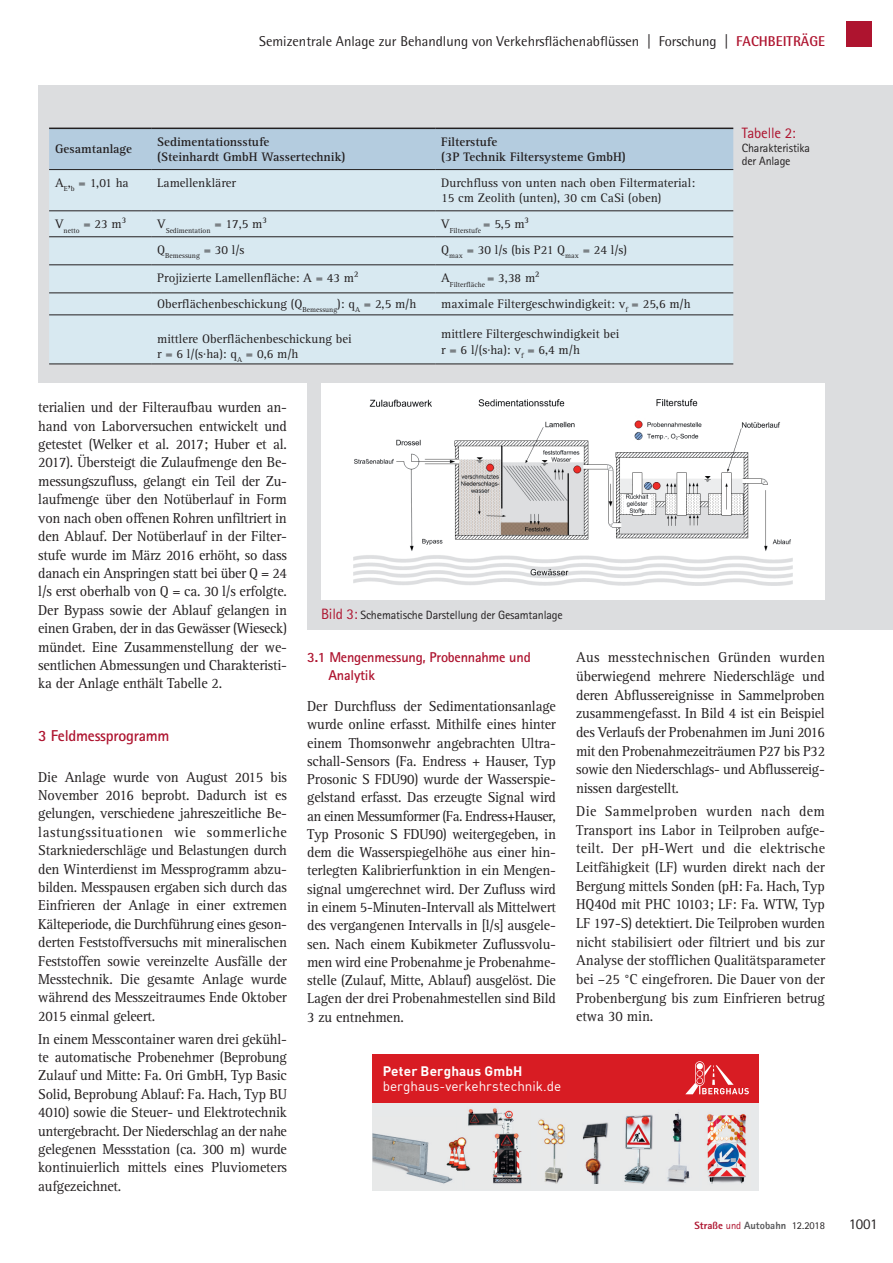
<style>
.page{position:relative;width:893px;height:1263px;background:#fff}
.page>*{position:absolute;margin:0;border:0;box-sizing:border-box;transform-origin:0 0}
.t1{font:700 15.75px "Rotis Sans Serif W1 G";letter-spacing:-.015em;color:#ae142f}
.t2{font:15px "Rotis Sans Serif W1 G";letter-spacing:-.015em;color:#ae142f}
.t3{font:15px "Rotis Sans Serif W1 G";color:#231f20}
.t4{font:14.85px/18.5px "Rotis Serif W1 G";letter-spacing:-.015em;color:#231f20;text-align:justify;scale:.96 1}
.t5{font:14.25px "Rotis Semi Sans W1 G";color:#231f20}
.t6{font:700 14.25px/17.9px "Rotis Sans Serif W1 G";letter-spacing:-.015em;color:#ae142f}
.t7{font:13.5px "DIN Pro";color:#fff}
.t8{font:700 13.5px "DIN Pro";letter-spacing:.015em;color:#fff}
.t9{font:12.75px/15.3px "Rotis Serif W1 G";color:#231f20}
.t10{font:700 12.75px/15.3px "Rotis Serif W1 G";color:#231f20}
.t11{font:12px/13.5px "Rotis Sans Serif W1 G";letter-spacing:-.015em;color:#231f20}
.t12{font:800 10.5px "Rotis Sans Serif W1 G";color:#57585a}
.t13{font:9px "Helvetica";color:#000}
.t14{font:7.5px "Rotis Serif W1 G";color:#231f20}
.s1{font-weight:700;color:#ae142f}
.s2{font-size:15px;color:#ae142f}
.s3{color:#ae142f}
.s4{font-weight:400;color:#ae142f}
.s5{font-weight:400;color:#231f20}
</style>
<div class="page">
<div style="left:846px;top:21px;width:26px;height:26px;background:#ae142f"></div>
<div style="left:307px;top:383px;width:586px;height:247px;background:#dcdddf"></div>
<div style="left:38px;top:85px;width:855px;height:298px;background:#dcdddf"></div>
<div style="left:321px;top:383px;width:504px;height:217px;background:#fff"></div>
<img style="left:353px;top:399px;width:440px;height:187px">
<div style="left:49px;top:129px;width:684px;height:40px;background:#b4ccdf"></div>
<div style="left:49px;top:170px;width:684px;height:194px;background:#d8e9f1"></div>
<hr style="left:49px;top:169px;width:102px;height:1px;background:#231f20">
<hr style="left:151px;top:169px;width:284px;height:1px;background:#231f20">
<hr style="left:435px;top:169px;width:298px;height:1px;background:#231f20">
<hr style="left:49px;top:211px;width:102px;height:1px;background:#231f20">
<hr style="left:151px;top:211px;width:284px;height:1px;background:#231f20">
<hr style="left:435px;top:211px;width:298px;height:1px;background:#231f20">
<hr style="left:49px;top:236px;width:102px;height:1px;background:#231f20">
<hr style="left:151px;top:236px;width:284px;height:1px;background:#231f20">
<hr style="left:435px;top:236px;width:298px;height:1px;background:#231f20">
<hr style="left:49px;top:265px;width:102px;height:1px;background:#231f20">
<hr style="left:151px;top:265px;width:284px;height:1px;background:#231f20">
<hr style="left:435px;top:265px;width:298px;height:1px;background:#231f20">
<hr style="left:49px;top:293px;width:102px;height:1px;background:#231f20">
<hr style="left:151px;top:293px;width:284px;height:1px;background:#231f20">
<hr style="left:435px;top:293px;width:298px;height:1px;background:#231f20">
<hr style="left:49px;top:364px;width:102px;height:1px;background:#231f20">
<hr style="left:151px;top:364px;width:284px;height:1px;background:#231f20">
<hr style="left:435px;top:364px;width:298px;height:1px;background:#231f20">
<hr style="left:49px;top:128px;width:102px;height:1px;background:#231f20">
<hr style="left:151px;top:128px;width:284px;height:1px;background:#231f20">
<hr style="left:435px;top:128px;width:298px;height:1px;background:#231f20">
<hr style="left:49px;top:315px;width:684px;height:1px;background:#231f20">
<div style="left:372px;top:1103px;width:387px;height:87px;background:#e7e9ea"></div>
<div style="left:372px;top:1054px;width:387px;height:49px;background:#d81c23"></div>
<img style="left:462px;top:1137px;width:2px;height:34px">
<svg style="left:685px;top:1061px;width:64px;height:33px"></svg>
<img style="left:706px;top:1114px;width:41px;height:70px">
<img style="left:464px;top:1108px;width:58px;height:76px">
<img style="left:624px;top:1115px;width:29px;height:69px">
<img style="left:538px;top:1119px;width:27px;height:65px">
<img style="left:582px;top:1122px;width:26px;height:61px">
<img style="left:667px;top:1112px;width:23px;height:71px">
<img style="left:456px;top:1137px;width:6px;height:34px">
<img style="left:372px;top:1133px;width:84px;height:51px">
<p class="t5" style="left:259px;top:33px;width:567px">Semizentrale Anlage zur Behandlung von Verkehrsflächenabflüssen | Forschung | <span class="s1">FACHBEITRÄGE</span></p>
<p class="t10" style="left:55px;top:141px;width:79px">Gesamtanlage</p>
<p class="t10" style="left:157px;top:134px;width:190px">Sedimentationsstufe<br>(Steinhardt GmbH Wassertechnik)</p>
<p class="t10" style="left:441px;top:134px;width:186px">Filterstufe<br>(3P Technik Filtersysteme GmbH)</p>
<p class="t9" style="left:55px;top:175px;width:75px">A<sub>E</sub>,<sub>b</sub> = 1,01 ha</p>
<p class="t9" style="left:157px;top:175px;width:80px">Lamellenklärer</p>
<p class="t9" style="left:441px;top:175px;width:255px">Durchfluss von unten nach oben Filtermaterial:<br>15 cm Zeolith (unten), 30 cm CaSi (oben)</p>
<p class="t9" style="left:55px;top:216px;width:73px">V<sub>netto</sub> = 23 m³</p>
<p class="t14" style="left:157px;top:226px;width:111px"><sup>V</sup>Sedimentation <sup>=</sup> <sup>17,5</sup> <sup>m³</sup></p>
<p class="t14" style="left:441px;top:226px;width:89px"><sup>V</sup>Filterstufe <sup>=</sup> <sup>5,5</sup> <sup>m³</sup></p>
<p class="t14" style="left:157px;top:251px;width:89px"><sup>Q</sup>Bemessung <sup>=</sup> <sup>30</sup> <sup>l/s</sup></p>
<p class="t9" style="left:441px;top:242px;width:187px">Q<sub>max</sub> = 30 l/s (bis P21 Q<sub>max</sub> = 24 l/s)</p>
<p class="t9" style="left:157px;top:270px;width:203px">Projizierte Lamellenfläche: A = 43 m²</p>
<p class="t14" style="left:441px;top:280px;width:100px"><sup>A</sup>Filterfläche <sup>=</sup> <sup>3,38</sup> <sup>m²</sup></p>
<p class="t9" style="left:157px;top:296px;width:261px">Oberflächenbeschickung (Q<sub>Bemessung</sub>): q<sub>A</sub> = 2,5 m/h</p>
<p class="t9" style="left:157px;top:331px;width:196px">mittlere Oberflächenbeschickung bei r = 6 l/(s·ha): q<sub>A</sub> = 0,6 m/h</p>
<p class="t9" style="left:441px;top:296px;width:251px">maximale Filtergeschwindigkeit: v<sub>f</sub> = 25,6 m/h</p>
<p class="t9" style="left:441px;top:326px;width:180px">mittlere Filtergeschwindigkeit bei r = 6 l/(s·ha): v<sub>f</sub> = 6,4 m/h</p>
<p class="t2" style="left:742px;top:124px;width:56px">Tabelle 2:</p>
<p class="t11" style="left:742px;top:141px;width:70px">Charakteristika der Anlage</p>
<p class="t4" style="left:38px;top:398px;width:261px">terialien und der Filteraufbau wurden an&shy;hand von Laborversuchen entwickelt und getestet (Welker et al. 2017; Huber et al.<br>2017). Übersteigt die Zulaufmenge den Be&shy;messungszufluss, gelangt ein Teil der Zu&shy;laufmenge über den Notüberlauf in Form von nach oben offenen Rohren unfiltriert in den Ablauf. Der Notüberlauf in der Filter&shy;stufe wurde im März 2016 erhöht, so dass danach ein Anspringen statt bei über Q = 24 l/s erst oberhalb von Q = ca. 30 l/s erfolgte.<br>Der Bypass sowie der Ablauf gelangen in einen Graben, der in das Gewässer (Wieseck) mündet. Eine Zusammenstellung der we&shy;sentlichen Abmessungen und Charakteristi&shy;ka der Anlage enthält Tabelle 2.</p>
<p class="t1" style="left:38px;top:726px;width:133px">3 Feldmessprogramm</p>
<p class="t4" style="left:38px;top:767px;width:261px">Die Anlage wurde von August 2015 bis November 2016 beprobt. Dadurch ist es gelungen, verschiedene jahreszeitliche Be&shy;lastungssituationen wie sommerliche Starkniederschläge und Belastungen durch den Winterdienst im Messprogramm abzu&shy;bilden. Messpausen ergaben sich durch das Einfrieren der Anlage in einer extremen Kälteperiode, die Durchführung eines geson&shy;derten Feststoffversuchs mit mineralischen Feststoffen sowie vereinzelte Ausfälle der Messtechnik. Die gesamte Anlage wurde während des Messzeitraumes Ende Oktober 2015 einmal geleert.</p>
<p class="t4" style="left:38px;top:1029px;width:261px">In einem Messcontainer waren drei gekühl&shy;te automatische Probenehmer (Beprobung Zulauf und Mitte: Fa. Ori GmbH, Typ Basic Solid, Beprobung Ablauf: Fa. Hach, Typ BU 4010) sowie die Steuer- und Elektrotechnik untergebracht. Der Niederschlag an der nahe gelegenen Messstation (ca. 300 m) wurde kontinuierlich mittels eines Pluviometers aufgezeichnet.</p>
<p class="t11" style="left:321px;top:608px;width:243px"><span class="s2">Bild 3:</span> Schematische Darstellung der Gesamtanlage</p>
<p class="t6" style="left:328px;top:648px;width:204px;text-indent:-21px">3.1 Mengenmessung, Probennahme und<br>Analytik</p>
<p class="t4" style="left:307px;top:697px;width:261px">Der Durchfluss der Sedimentationsanlage wurde online erfasst. Mithilfe eines hinter einem Thomsonwehr angebrachten Ultra&shy;schall-Sensors (Fa. Endress + Hauser, Typ Prosonic S FDU90) wurde der Wasserspie&shy;gelstand erfasst. Das erzeugte Signal wird an einen Messumformer (Fa. Endress+Hauser, Typ Prosonic S FDU90) weitergegeben, in dem die Wasserspiegelhöhe aus einer hin&shy;terlegten Kalibrierfunktion in ein Mengen&shy;signal umgerechnet wird. Der Zufluss wird in einem 5-Minuten-Intervall als Mittelwert des vergangenen Intervalls in [l/s] ausgele&shy;sen. Nach einem Kubikmeter Zuflussvolu&shy;men wird eine Probenahme je Probenahme&shy;stelle (Zulauf, Mitte, Ablauf) ausgelöst. Die Lagen der drei Probenahmestellen sind Bild 3 zu entnehmen.</p>
<p class="t4" style="left:576px;top:648px;width:261px">Aus messtechnischen Gründen wurden überwiegend mehrere Niederschläge und deren Abflussereignisse in Sammelproben zusammengefasst. In Bild 4 ist ein Beispiel des Verlaufs der Probenahmen im Juni 2016 mit den Probenahmezeiträumen P27 bis P32 sowie den Niederschlags- und Abflussereig&shy;nissen dargestellt.</p>
<p class="t4" style="left:576px;top:802px;width:261px">Die Sammelproben wurden nach dem Transport ins Labor in Teilproben aufge&shy;teilt. Der pH-Wert und die elektrische Leitfähigkeit (LF) wurden direkt nach der Bergung mittels Sonden (pH: Fa. Hach, Typ HQ40d mit PHC 10103; LF: Fa. WTW, Typ LF 197-S) detektiert. Die Teilproben wurden nicht stabilisiert oder filtriert und bis zur Analyse der stofflichen Qualitätsparameter bei –25 °C eingefroren. Die Dauer von der Probenbergung bis zum Einfrieren betrug etwa 30 min.</p>
<p class="t8" style="left:383px;top:1060px;width:141px">Peter Berghaus GmbH</p>
<p class="t7" style="left:383px;top:1075px;width:180px">berghaus-verkehrstechnik.de</p>
<p class="t12" style="left:694px;top:1219px;width:132px"><span class="s3">Straße</span> <span class="s4">und</span> Autobahn <span class="s5">12.2018</span></p>
<p class="t3" style="left:849px;top:1215px;width:30px">1001</p>
<p class="t13" style="left:719px;top:1221px;width:67px">16.07.18 17:53</p>
</div>
